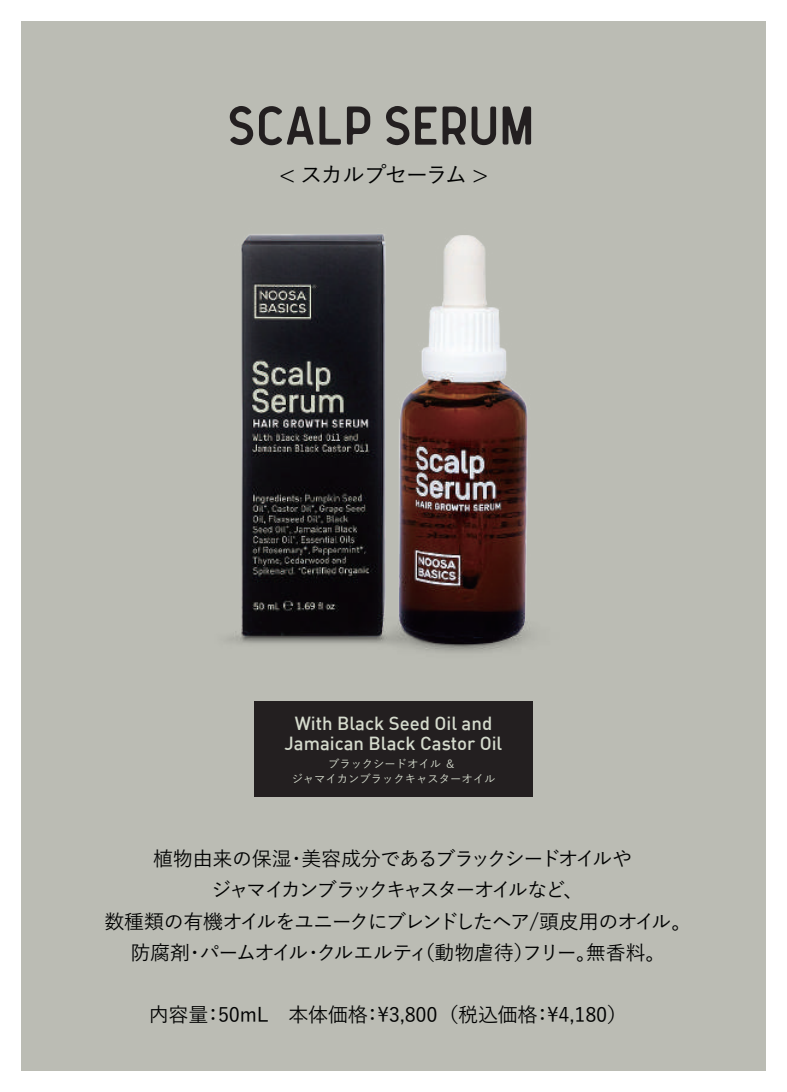
<style>
.page{position:relative;width:787px;height:1092px;background:#fff}
.page>*{position:absolute;margin:0;border:0;box-sizing:border-box;transform-origin:0 0}
.t1{font:53px "Oregon";color:#231f20}
.t2{font:500 22.5px "Yu Go";letter-spacing:-.085em;color:#000101}
.t3{font:500 20px/31.2px "Yu Go";letter-spacing:-.06em;color:#000101;text-align:center}
.t4{font:500 20px "Yu Go";letter-spacing:-.01em;color:#000101}
.t5{font:500 18.5px/19.8px "DIN";color:#d5dbcd;text-align:center}
.t6{font:500 11.25px/15px "Yu Go";color:#d5dbcd;text-align:center}
</style>
<div class="page">
<div style="left:21px;top:21px;width:744px;height:1049px;background:#bbbcb4"></div>
<img style="left:228px;top:234px;width:303px;height:418px">
<div style="left:254px;top:701px;width:279px;height:96px;background:#231f20"></div>
<h1 class="t1" style="left:227px;top:96px;width:308px">SCALP SERUM</h1>
<p class="t2" style="left:279px;top:154px;width:211px">&lt; スカルプセーラム &gt;</p>
<p class="t5" style="left:284px;top:713px;width:219px">With Black Seed Oil and<br>Jamaican Black Castor Oil</p>
<p class="t6" style="left:292px;top:755px;width:205px">ブラックシードオイル ＆<br>ジャマイカンブラックキャスターオイル</p>
<p class="t3" style="left:104px;top:840px;width:588px">植物由来の保湿・美容成分であるブラックシードオイルや<br>ジャマイカンブラックキャスターオイルなど、<br>数種類の有機オイルをユニークにブレンドしたヘア/頭皮用のオイル。防腐剤・パームオイル・クルエルティ（動物虐待）フリー。無香料。</p>
<p class="t4" style="left:149px;top:996px;width:490px">内容量：50mL　本体価格：¥3,800 （税込価格：¥4,180）　</p>
</div>
